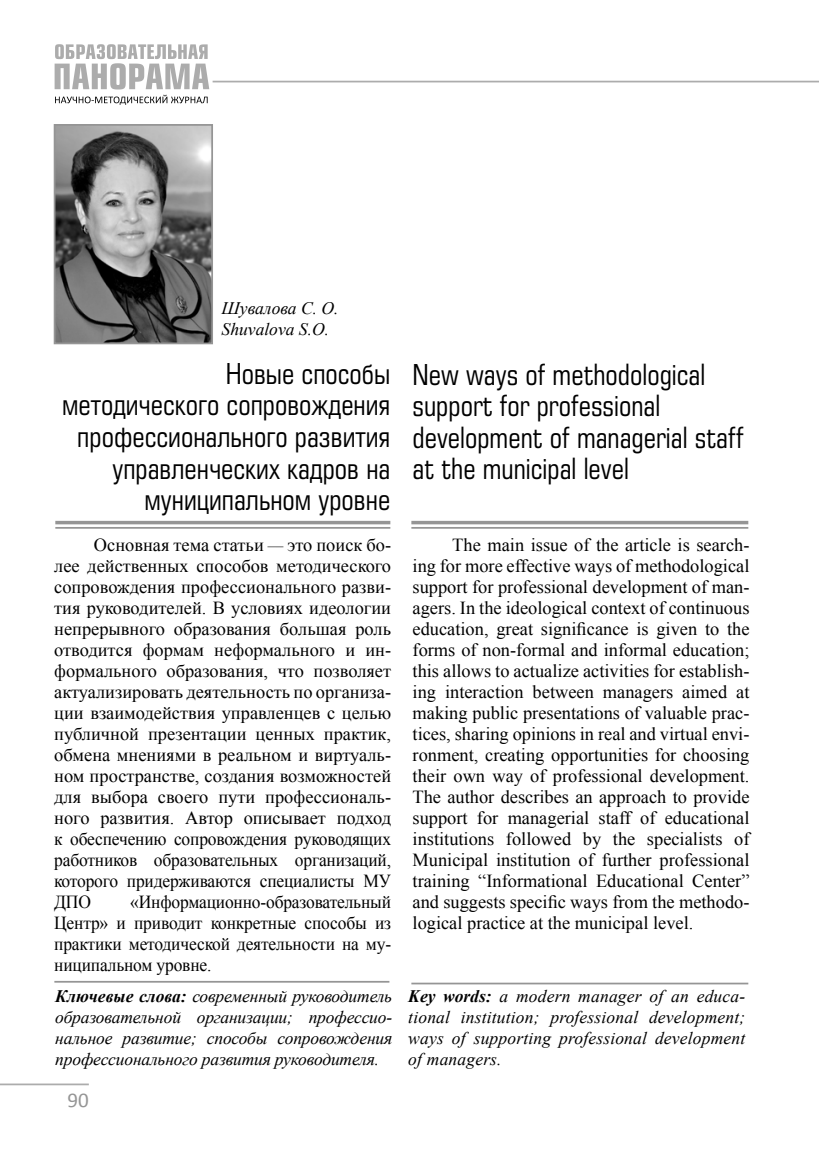
<style>
.page{position:relative;width:819px;height:1166px;background:#fff}
.page>*{position:absolute;margin:0;border:0;box-sizing:border-box;transform-origin:0 0}
.t1{font:28px/31.5px "Europe Cond";color:#000;text-align:right}
.t2{font:21px "Calibri";color:#959595}
.t3{font:18.38px/21px "Times New Roman";letter-spacing:-.01em;color:#000;text-align:justify}
.t4{font:18.38px/21px "Times New Roman";letter-spacing:-.01em;color:#000;text-align:justify;scale:.95 1}
.t5{font:italic 17.5px/21px "Times New Roman";color:#000;text-align:justify}
.s1{font-style:italic;font-size:17.5px}
.s2{font-weight:700}
</style>
<div class="page">
<hr style="left:212px;top:81px;width:607px;height:1px;background:#acacac">
<svg style="left:55px;top:44px;width:154px;height:61px"></svg>
<hr style="left:0;top:1083px;width:89px;height:2px;background:#acacac">
<hr style="left:55px;top:521px;width:335px;height:3px;background:#959595">
<hr style="left:55px;top:527px;width:335px;height:2px;background:#959595">
<hr style="left:54px;top:981px;width:335px;height:1px;background:#959595">
<hr style="left:411px;top:521px;width:337px;height:3px;background:#959595">
<hr style="left:411px;top:527px;width:337px;height:2px;background:#959595">
<hr style="left:411px;top:982px;width:337px;height:2px;background:#959595">
<img style="left:57px;top:127px;width:153px;height:214px">
<div style="left:54px;top:124px;width:159px;height:220px;border:2px solid #959595"></div>
<p class="t5" style="left:222px;top:298px;width:118px">Шувалова С. О.<br>Shuvalova S.O.</p>
<h1 class="t1" style="left:62px;top:358px;width:330px">Новые способы методического сопровождения профессионального развития управленческих кадров на муниципальном уровне</h1>
<h1 class="t1" style="left:412px;top:358px;width:333px;text-align:left">New ways of methodological support for professional development of managerial staff at the municipal level</h1>
<p class="t3" style="left:54px;top:534px;width:338px;text-indent:40px">Основная тема статьи <span class="s1">—</span> это поиск бо&shy;лее действенных способов методического сопровождения профессионального разви&shy;тия руководителей. В условиях идеологии непрерывного образования большая роль отводится формам неформального и ин&shy;формального образования, что позволяет актуализировать деятельность по организа&shy;ции взаимодействия управленцев с целью публичной презентации ценных практик, обмена мнениями в реальном и виртуаль&shy;ном пространстве, создания возможностей для выбора своего пути профессиональ&shy;ного развития. Автор описывает подход к обеспечению сопровождения руководящих работников образовательных организаций, которого придерживаются специалисты МУ ДПО</p>
<p class="t3" style="left:412px;top:534px;width:338px;text-indent:40px">The main issue of the article is search&shy;ing for more effective ways of methodological support for professional development of man&shy;agers. In the ideological context of continuous education, great significance is given to the forms of non-formal and informal education; this allows to actualize activities for establish&shy;ing interaction between managers aimed at making public presentations of valuable prac&shy;tices, sharing opinions in real and virtual envi&shy;ronment, creating opportunities for choosing their own way of professional development.<br>The author describes an approach to provide support for managerial staff of educational institutions followed by the specialists of Municipal institution of further professional training “Informational Educational Center” and suggests specific ways from the methodo&shy;logical practice at the municipal level.</p>
<p class="t4" style="left:54px;top:891px;width:356px;text-indent:76px">«Информационно-образовательный Центр» и приводит конкретные способы из практики методической деятельности на му&shy;ниципальном уровне.</p>
<p class="t5" style="left:55px;top:985px;width:338px"><span class="s2">Ключевые слова:</span> современный руководитель образовательной организации; профессио&shy;нальное развитие; способы сопровождения профессионального развития руководителя.</p>
<p class="t5" style="left:408px;top:985px;width:338px"><span class="s2">Key words:</span> a modern manager of an educa&shy;tional institution; professional development; ways of supporting professional development of managers.</p>
<p class="t2" style="left:68px;top:1086px;width:23px">90</p>
</div>
